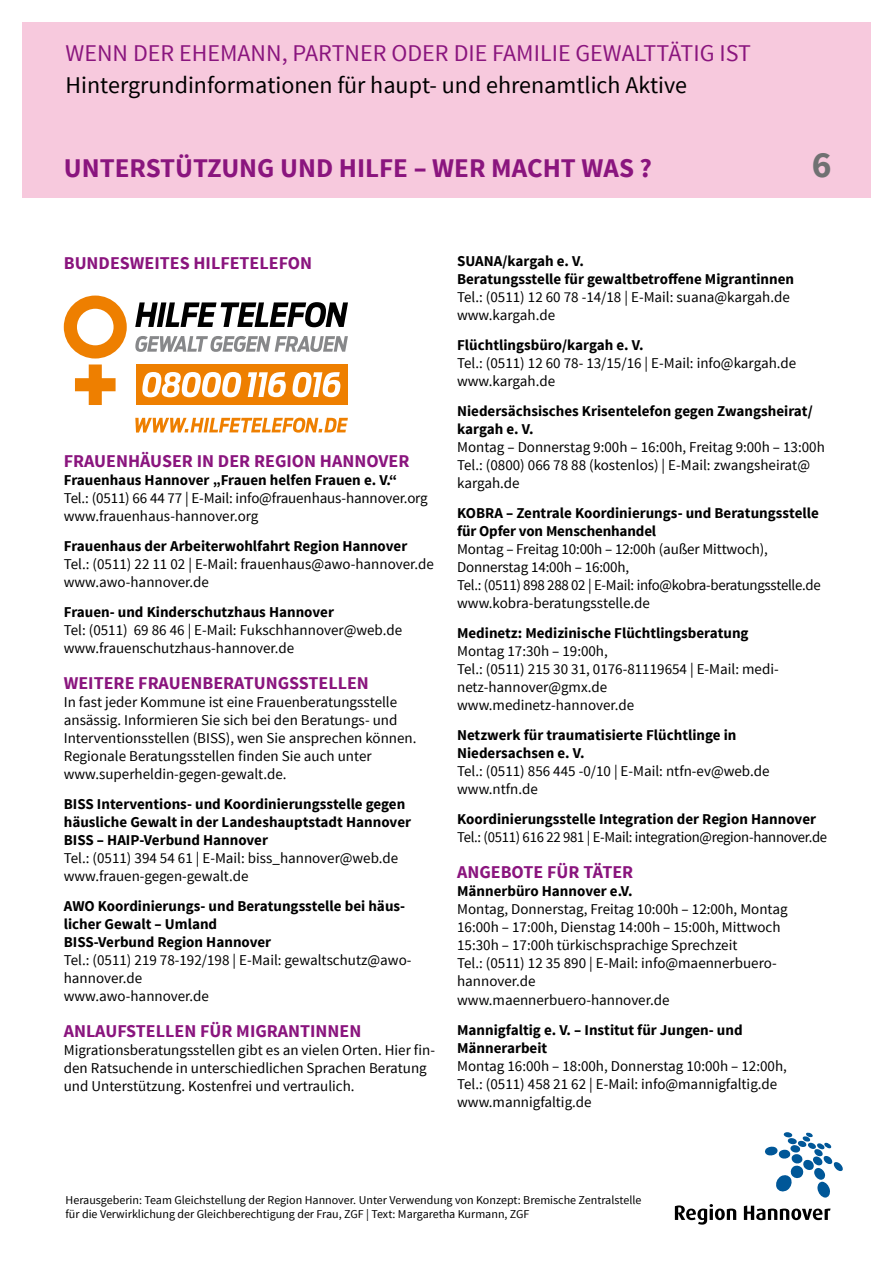
<style>
.page{position:relative;width:893px;height:1263px;background:#fff}
.page>*{position:absolute;margin:0;border:0;box-sizing:border-box;transform-origin:0 0}
.t1{font:700 37.5px "Source Sans Pro";color:#707172}
.t2{font:700 27px "Source Sans Pro";color:#8a157e}
.t3{font:24px "Source Sans Pro";color:#000}
.t4{font:24px "Source Sans Pro";color:#8a157e}
.t5{font:700 18px "Source Sans Pro";color:#8a157e}
.t6{font:15px/18px "Source Sans Pro";color:#000}
.t7{font:700 15px/18px "Source Sans Pro";color:#000}
.t8{font:15px "Source Sans Pro";letter-spacing:-.02em;color:#000}
.t9{font:12px/14.4px "Source Sans Pro";color:#000}
</style>
<div class="page">
<div style="left:22px;top:22px;width:849px;height:176px;background:#f7c9dd"></div>
<svg style="left:675px;top:1204px;width:61px;height:20px"></svg>
<svg style="left:744px;top:1205px;width:87px;height:15px"></svg>
<svg style="left:765px;top:1132px;width:78px;height:65px"></svg>
<svg style="left:64px;top:296px;width:63px;height:62px"></svg>
<svg style="left:75px;top:364px;width:41px;height:41px"></svg>
<div style="left:136px;top:364px;width:212px;height:41px;background:#ee7f00"></div>
<svg style="left:142px;top:372px;width:99px;height:25px"></svg>
<svg style="left:248px;top:372px;width:38px;height:25px"></svg>
<svg style="left:292px;top:372px;width:48px;height:25px"></svg>
<svg style="left:135px;top:336px;width:213px;height:16px"></svg>
<svg style="left:135px;top:302px;width:213px;height:25px"></svg>
<svg style="left:135px;top:418px;width:213px;height:15px"></svg>
<h3 class="t4" style="left:66px;top:38px;width:687px">WENN DER EHEMANN, PARTNER ODER DIE FAMILIE GEWALTTÄTIG IST</h3>
<h3 class="t3" style="left:66px;top:71px;width:623px">Hintergrundinformationen für haupt- und ehrenamtlich Aktive</h3>
<h2 class="t2" style="left:64px;top:151px;width:590px">UNTERSTÜTZUNG UND HILFE – WER MACHT WAS ?</h2>
<h1 class="t1" style="left:812px;top:140px;width:21px">6</h1>
<p class="t5" style="left:64px;top:251px;width:250px">BUNDESWEITES HILFETELEFON</p>
<p class="t5" style="left:64px;top:449px;width:347px">FRAUENHÄUSER IN DER REGION HANNOVER</p>
<p class="t7" style="left:64px;top:471px;width:335px">Frauenhaus Hannover „Frauen helfen Frauen e. V.“</p>
<p class="t6" style="left:64px;top:489px;width:365px">Tel.: (0511) 66 44 77 | E-Mail: info@frauenhaus-hannover.org www.frauenhaus-hannover.org</p>
<p class="t7" style="left:64px;top:537px;width:345px">Frauenhaus der Arbeiterwohlfahrt Region Hannover</p>
<p class="t6" style="left:64px;top:555px;width:372px">Tel.: (0511) 22 11 02 | E-Mail: frauenhaus@awo-hannover.de www.awo-hannover.de</p>
<p class="t7" style="left:64px;top:603px;width:272px">Frauen- und Kinderschutzhaus Hannover</p>
<p class="t6" style="left:64px;top:621px;width:340px">Tel: (0511) 69 86 46 | E-Mail: Fukschhannover@web.de www.frauenschutzhaus-hannover.de</p>
<p class="t5" style="left:64px;top:671px;width:307px">WEITERE FRAUENBERATUNGSSTELLEN</p>
<p class="t6" style="left:64px;top:693px;width:354px">In fast jeder Kommune ist eine Frauenberatungsstelle ansässig. Informieren Sie sich bei den Beratungs- und Interventionsstellen (BISS), wen Sie ansprechen können.<br>Regionale Beratungsstellen finden Sie auch unter www.superheldin-gegen-gewalt.de.</p>
<p class="t7" style="left:64px;top:795px;width:349px">BISS Interventions- und Koordinierungsstelle gegen häusliche Gewalt in der Landeshauptstadt Hannover<br>BISS – HAIP-Verbund Hannover</p>
<p class="t6" style="left:64px;top:849px;width:336px">Tel.: (0511) 394 54 61 | E-Mail: biss_hannover@web.de www.frauen-gegen-gewalt.de</p>
<p class="t7" style="left:64px;top:897px;width:343px">AWO Koordinierungs- und Beratungsstelle bei häus&shy;licher Gewalt – Umland<br>BISS-Verbund Region Hannover</p>
<p class="t6" style="left:64px;top:951px;width:349px">Tel.: (0511) 219 78-192/198 | E-Mail: gewaltschutz@awo&shy;hannover.de<br>www.awo-hannover.de</p>
<p class="t5" style="left:64px;top:1019px;width:299px">ANLAUFSTELLEN FÜR MIGRANTINNEN</p>
<p class="t6" style="left:64px;top:1041px;width:373px">Migrationsberatungsstellen gibt es an vielen Orten. Hier fin&shy;den Ratsuchende in unterschiedlichen Sprachen Beratung und Unterstützung. Kostenfrei und vertraulich.</p>
<p class="t7" style="left:457px;top:253px;width:338px">SUANA/kargah e. V.<br>Beratungsstelle für gewaltbetroffene Migrantinnen</p>
<p class="t6" style="left:457px;top:289px;width:334px">Tel.: (0511) 12 60 78 -14/18 | E-Mail: suana@kargah.de www.kargah.de</p>
<p class="t7" style="left:457px;top:337px;width:188px">Flüchtlingsbüro/kargah e. V.</p>
<p class="t6" style="left:457px;top:355px;width:341px">Tel.: (0511) 12 60 78- 13/15/16 | E-Mail: info@kargah.de www.kargah.de</p>
<p class="t7" style="left:457px;top:403px;width:357px">Niedersächsisches Krisentelefon gegen Zwangsheirat/ kargah e. V.</p>
<p class="t6" style="left:457px;top:439px;width:369px">Montag – Donnerstag 9:00h – 16:00h, Freitag 9:00h – 13:00h<br>Tel.: (0800) 066 78 88 (kostenlos) | E-Mail: zwangsheirat@ kargah.de</p>
<p class="t7" style="left:457px;top:505px;width:363px">KOBRA – Zentrale Koordinierungs- und Beratungsstelle für Opfer von Menschenhandel</p>
<p class="t6" style="left:457px;top:541px;width:365px">Montag – Freitag 10:00h – 12:00h (außer Mittwoch), Donnerstag 14:00h – 16:00h,<br>Tel.: (0511) 898 288 02 | E-Mail: info@kobra-beratungsstelle.de www.kobra-beratungsstelle.de</p>
<p class="t7" style="left:457px;top:625px;width:293px">Medinetz: Medizinische Flüchtlingsberatung</p>
<p class="t6" style="left:457px;top:643px;width:323px">Montag 17:30h – 19:00h,<br>Tel.: (0511) 215 30 31, 0176-81119654 | E-Mail: medi&shy;netz-hannover@gmx.de www.medinetz-hannover.de</p>
<p class="t7" style="left:457px;top:727px;width:281px">Netzwerk für traumatisierte Flüchtlinge in<br>Niedersachsen e. V.</p>
<p class="t6" style="left:457px;top:763px;width:314px">Tel.: (0511) 856 445 -0/10 | E-Mail: ntfn-ev@web.de www.ntfn.de</p>
<p class="t7" style="left:457px;top:811px;width:360px">Koordinierungsstelle Integration der Region Hannover</p>
<p class="t8" style="left:457px;top:828px;width:372px">Tel.: (0511) 616 22 981 | E-Mail: integration@region-hannover.de</p>
<p class="t5" style="left:457px;top:861px;width:178px">ANGEBOTE FÜR TÄTER</p>
<p class="t7" style="left:457px;top:883px;width:177px">Männerbüro Hannover e.V.</p>
<p class="t6" style="left:457px;top:901px;width:332px">Montag, Donnerstag, Freitag 10:00h – 12:00h, Montag 16:00h – 17:00h, Dienstag 14:00h – 15:00h, Mittwoch 15:30h – 17:00h türkischsprachige Sprechzeit<br>Tel.: (0511) 12 35 890 | E-Mail: info@maennerbuero&shy;hannover.de<br>www.maennerbuero-hannover.de</p>
<p class="t7" style="left:457px;top:1021px;width:287px">Mannigfaltig e. V. – Institut für Jungen- und<br>Männerarbeit</p>
<p class="t6" style="left:457px;top:1057px;width:331px">Montag 16:00h – 18:00h, Donnerstag 10:00h – 12:00h,<br>Tel.: (0511) 458 21 62 | E-Mail: info@mannigfaltig.de www.mannigfaltig.de</p>
<p class="t9" style="left:66px;top:1193px;width:577px">Herausgeberin: Team Gleichstellung der Region Hannover. Unter Verwendung von Konzept: Bremische Zentralstelle für die Verwirklichung der Gleichberechtigung der Frau, ZGF | Text: Margaretha Kurmann, ZGF</p>
</div>
